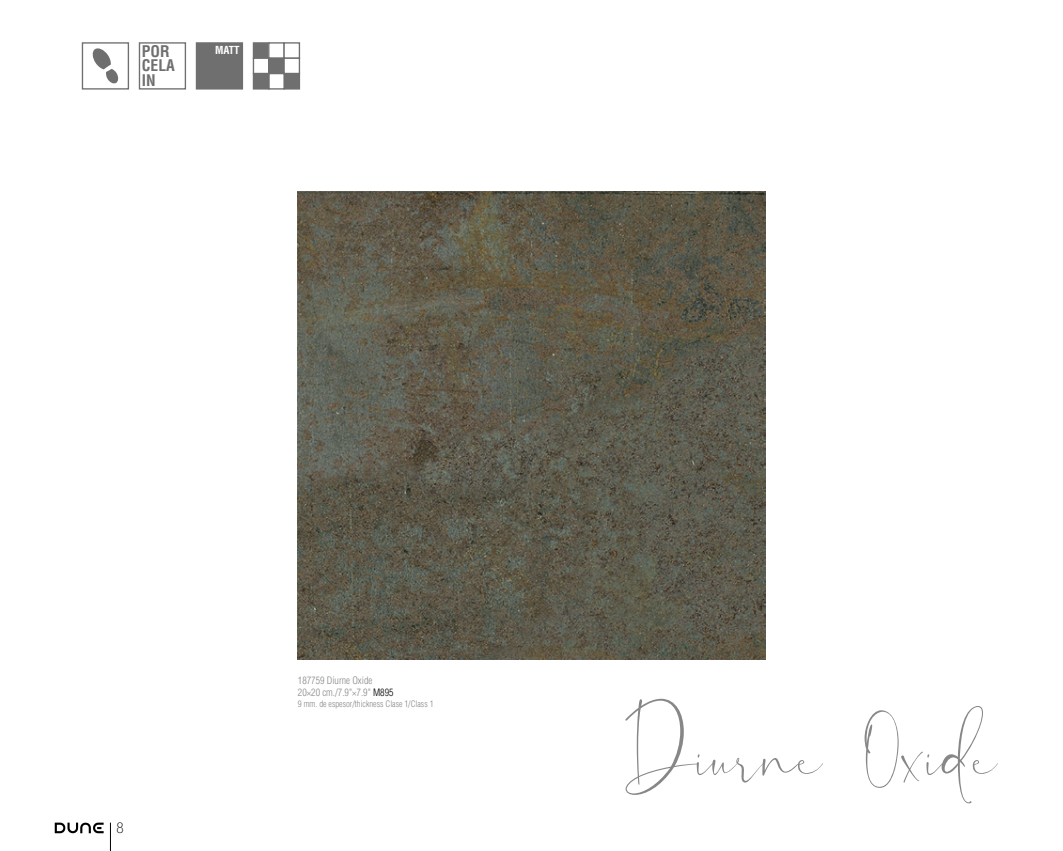
<style>
.page{position:relative;width:1063px;height:851px;background:#fff}
.page>*{position:absolute;margin:0;border:0;box-sizing:border-box;transform-origin:0 0}
.t1{font:105.5px "Undercut";color:#878787}
.t2{font:700 condensed 15.62px/14.1px "Helvetica LT Std";color:#706f6f}
.t3{font:100 condensed 15px "Helvetica Neue LT Std";color:#000}
.t4{font:700 condensed 10.75px "Helvetica LT Std";color:#fff}
.t5{font:300 condensed 10px/12px "Helvetica LT Std";color:#878787}
.t6{font:300 condensed 8.75px "Helvetica LT Std";color:#878787}
.s1{color:#000}
</style>
<div class="page">
<svg style="left:55px;top:822px;width:49px;height:12px"></svg>
<svg style="left:110px;top:822px;width:1px;height:28px"></svg>
<div style="left:82px;top:42px;width:47px;height:47px;border:1px solid #706f6f"></div>
<svg style="left:92px;top:48px;width:27px;height:36px"></svg>
<div style="left:139px;top:42px;width:47px;height:47px;border:1px solid #706f6f"></div>
<div style="left:196px;top:43px;width:46px;height:46px;background:#706f6f"></div>
<div style="left:196px;top:42px;width:47px;height:48px;border:1px solid #706f6f"></div>
<div style="left:253px;top:43px;width:16px;height:15px;background:#706f6f"></div>
<div style="left:253px;top:42px;width:16px;height:17px;border:1px solid #706f6f"></div>
<div style="left:253px;top:58px;width:16px;height:16px;border:1px solid #706f6f"></div>
<div style="left:268px;top:42px;width:17px;height:17px;border:1px solid #706f6f"></div>
<div style="left:269px;top:58px;width:15px;height:16px;background:#706f6f"></div>
<div style="left:268px;top:58px;width:17px;height:16px;border:1px solid #706f6f"></div>
<div style="left:283px;top:42px;width:17px;height:17px;border:1px solid #706f6f"></div>
<div style="left:283px;top:58px;width:17px;height:16px;border:1px solid #706f6f"></div>
<div style="left:284px;top:74px;width:15px;height:15px;background:#706f6f"></div>
<div style="left:283px;top:73px;width:17px;height:16px;border:1px solid #706f6f"></div>
<div style="left:268px;top:73px;width:17px;height:16px;border:1px solid #706f6f"></div>
<div style="left:253px;top:74px;width:16px;height:15px;background:#706f6f"></div>
<div style="left:253px;top:73px;width:16px;height:16px;border:1px solid #706f6f"></div>
<img style="left:298px;top:192px;width:467px;height:467px">
<h2 class="t2" style="left:142px;top:44px;width:35px">POR<br>CELA<br>IN</h2>
<p class="t4" style="left:215px;top:43px;width:26px">MATT</p>
<h3 class="t3" style="left:116px;top:819px;width:9px">8</h3>
<p class="t5" style="left:298px;top:674px;width:97px">187759 Diurne Oxide<br>20×20 cm./7.9"×7.9" <span class="s1">M895</span></p>
<p class="t6" style="left:298px;top:698px;width:137px">9 mm. de espesor/thickness Clase 1/Class 1</p>
<h1 class="t1" style="left:625px;top:678px;width:373px">Diurne Oxide</h1>
</div>
